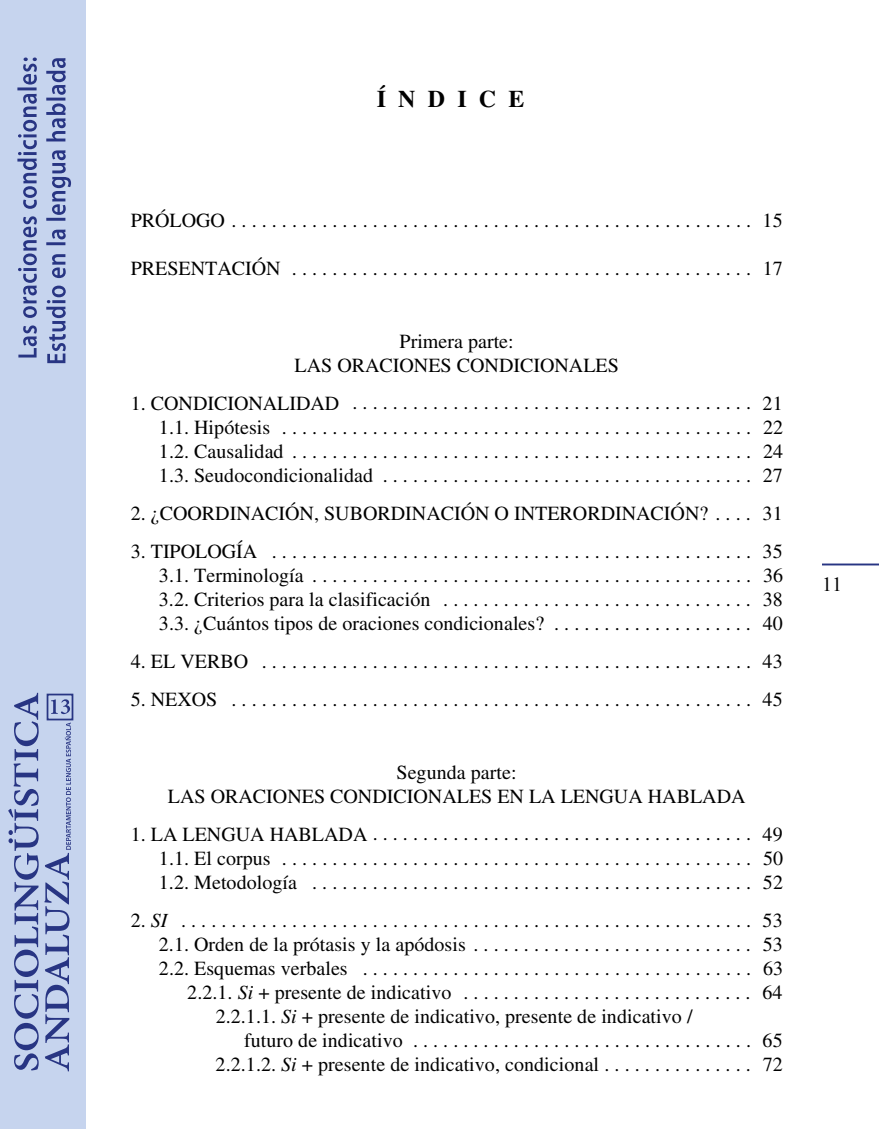
<style>
.page{position:relative;width:879px;height:1129px;background:#fff}
.page>*{position:absolute;margin:0;border:0;box-sizing:border-box;transform-origin:0 0}
.t1{font:700 24px "Times";letter-spacing:.515em;color:#000}
.t2{font:20px/24px "Times";color:#000;text-align:justify}
.t3{font:20px "Times New Roman";color:#000}
.s1{font-style:italic}
</style>
<div class="page">
<div style="left:0;top:0;width:85px;height:1128px;background:#c6d4ee"></div>
<svg style="left:46px;top:58px;width:25px;height:305px"></svg>
<svg style="left:17px;top:57px;width:20px;height:300px"></svg>
<div style="left:47px;top:693px;width:26px;height:27px;border:2px solid #283583"></div>
<svg style="left:8px;top:692px;width:63px;height:379px"></svg>
<hr style="left:822px;top:563px;width:57px;height:2px;background:#283583">
<p class="t1" style="left:377px;top:84px;width:149px">ÍNDICE</p>
<p class="t2" style="left:131px;top:208px;width:653px">PRÓLOGO.................................................... 15</p>
<p class="t2" style="left:131px;top:256px;width:654px">PRESENTACIÓN .............................................. 17</p>
<p class="t2" style="left:295px;top:329px;width:326px;text-align:center">Primera parte:<br>LAS ORACIONES CONDICIONALES</p>
<p class="t2" style="left:159px;top:390px;width:626px;text-indent:-28px">1.CONDICIONALIDAD ........................................ 21<br>1.1.Hipótesis ............................................... 22<br>1.2.Causalidad .............................................. 24<br>1.3.Seudocondicionalidad ..................................... 27</p>
<p class="t2" style="left:131px;top:494px;width:653px;line-height:38px">2. ¿COORDINACIÓN, SUBORDINACIÓN O INTERORDINACIÓN? . . . . 31<br>3.TIPOLOGÍA ................................................ 35</p>
<p class="t2" style="left:159px;top:563px;width:625px">3.1.Terminología ............................................ 36<br>3.2.Criteriosparalaclasificación ............................... 38<br>3.3. ¿Cuántos tipos de oraciones condicionales? . . . . . . . . . . . . . . . . . . . . 40</p>
<p class="t2" style="left:131px;top:642px;width:653px;line-height:38.2px">4.ELVERBO ................................................. 43<br>5.NEXOS .................................................... 45</p>
<p class="t2" style="left:168px;top:759px;width:579px;text-align:center">Segunda parte:<br>LAS ORACIONES CONDICIONALES EN LA LENGUA HABLADA</p>
<p class="t2" style="left:159px;top:821px;width:625px;text-indent:-28px">1.LALENGUAHABLADA...................................... 49<br>1.1.Elcorpus ............................................... 50<br>1.2.Metodología ............................................ 52</p>
<p class="t2" style="left:131px;top:907px;width:653px">2.<span class="s1">SI</span> ......................................................... 53</p>
<p class="t2" style="left:159px;top:932px;width:625px">2.1.Ordendelaprótasisylaapódosis ............................ 53</p>
<p class="t2" style="left:159px;top:956px;width:626px">2.2.Esquemasverbales ....................................... 63</p>
<p class="t2" style="left:187px;top:979px;width:597px">2.2.1.<span class="s1">Si</span>+presentedeindicativo ............................. 64</p>
<p class="t2" style="left:216px;top:1004px;width:478px">2.2.1.1. <span class="s1">Si</span> + presente de indicativo, presente de indicativo /</p>
<p class="t2" style="left:244px;top:1028px;width:540px">futurodeindicativo .................................. 65</p>
<p class="t2" style="left:216px;top:1051px;width:568px">2.2.1.2. <span class="s1">Si</span> + presente de indicativo, condicional . . . . . . . . . . . . . . . 72</p>
<p class="t3" style="left:822px;top:571px;width:21px">11</p>
</div>
